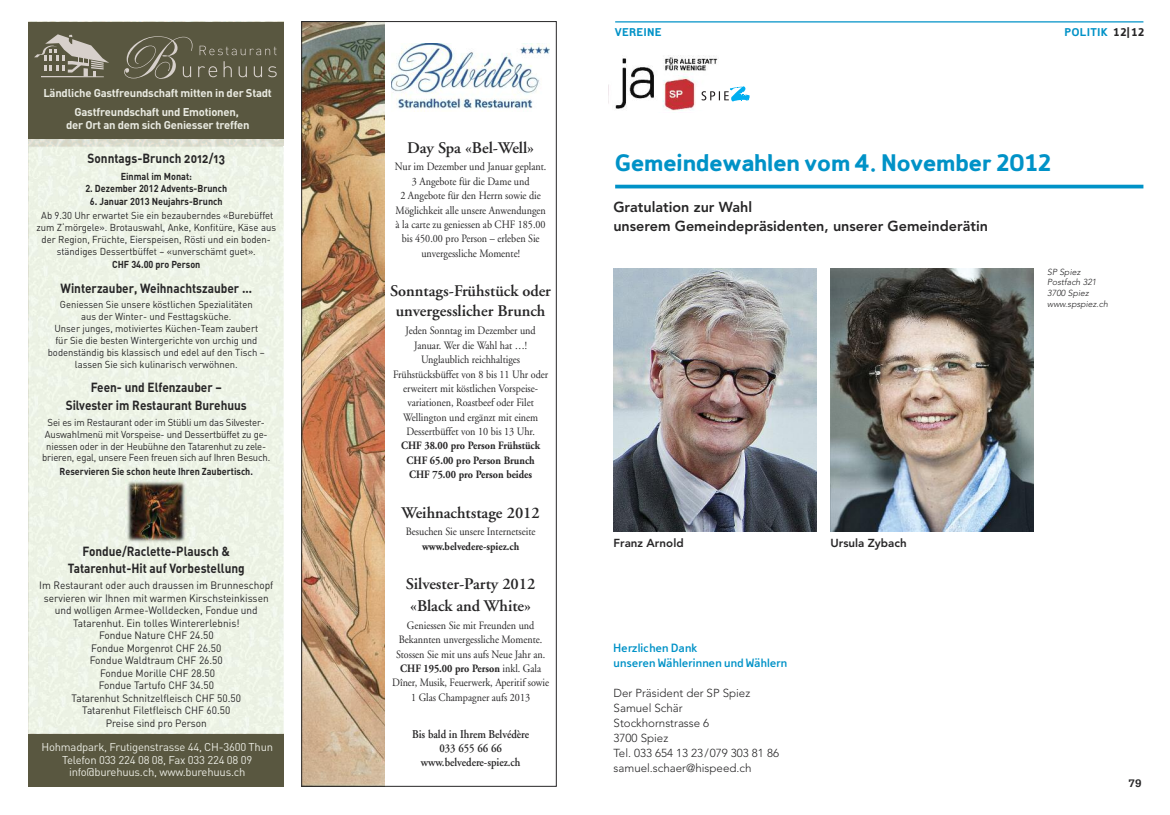
<style>
.page{position:relative;width:1170px;height:815px;background:#fff}
.page>*{position:absolute;margin:0;border:0;box-sizing:border-box;transform-origin:0 0}
.t1{font:900 25px "Domestos 98";letter-spacing:.025em;color:#0092c7}
.t2{font:600 16.25px/20.4px "Adobe Garamond";color:#272627;text-align:center}
.t3{font:800 14.38px/18.8px "Avenir";color:#272627}
.t4{font:13.12px/18.1px "DIN Bold Alternate";color:#272627;text-align:center;scale:.9 1}
.t5{font:700 12.5px/15px "Domestos 98";letter-spacing:.025em;color:#0092c7}
.t6{font:600 11.88px/14.4px "Adobe Garamond";color:#272627;text-align:center;scale:.9 1}
.t7{font:900 11.75px "Domestos 98";letter-spacing:.075em;color:#0092c7}
.t8{font:300 11.5px/15px "Avenir";color:#272627}
.t9{font:800 11.5px "Avenir";color:#272627}
.t10{font:700 11.5px "Serifa";color:#272627}
.t11{font:11.25px/14.4px "Adobe Garamond";color:#272627;text-align:center;scale:.9 1}
.t12{font:11.25px/12.5px "DIN";letter-spacing:-.02em;color:#eaebe2;text-align:center}
.t13{font:700 11.25px/18.1px "DIN";letter-spacing:-.02em;color:#eaebe2;text-align:center}
.t14{font:700 11.25px/14.4px "Adobe Garamond";color:#272627;text-align:center;scale:.9 1}
.t15{font:10.62px/12.5px "DIN";color:#272627;text-align:center;scale:.95 1}
.t16{font:10px/11.9px "DIN";color:#272627;text-align:center;scale:.95 1}
.t17{font:700 10px "DIN";color:#272627;scale:.9 1}
.t18{font:italic 300 8.75px/10.6px "Avenir";letter-spacing:.005em;color:#272627}
.s1{font-weight:700}
.s2{color:#272627}
</style>
<div class="page">
<img style="left:303px;top:23px;width:81px;height:762px">
<img style="left:391px;top:44px;width:158px;height:68px">
<div style="left:301px;top:21px;width:255px;height:766px;border:1px solid #272627"></div>
<div style="left:28px;top:22px;width:255px;height:117px;background:#595740"></div>
<svg style="left:34px;top:34px;width:75px;height:43px"></svg>
<svg style="left:199px;top:46px;width:77px;height:9px"></svg>
<svg style="left:124px;top:36px;width:68px;height:43px"></svg>
<svg style="left:198px;top:66px;width:19px;height:11px"></svg>
<svg style="left:223px;top:61px;width:9px;height:16px"></svg>
<svg style="left:238px;top:66px;width:9px;height:11px"></svg>
<svg style="left:254px;top:66px;width:8px;height:11px"></svg>
<svg style="left:268px;top:66px;width:9px;height:11px"></svg>
<div style="left:28px;top:734px;width:255px;height:53px;background:#595740"></div>
<div style="left:29px;top:147px;width:254px;height:586px;background:#edf3e6"></div>
<img style="left:126px;top:480px;width:60px;height:63px">
<hr style="left:615px;top:21px;width:528px;height:2px;background:#0092c7">
<hr style="left:615px;top:185px;width:528px;height:3px;background:#0092c7">
<img style="left:608px;top:84px;width:1px;height:20px">
<img style="left:615px;top:55px;width:103px;height:56px">
<div style="left:695px;top:87px;width:59px;height:23px;background:#fff"></div>
<svg style="left:701px;top:86px;width:49px;height:16px"></svg>
<img style="left:830px;top:268px;width:203px;height:263px">
<img style="left:613px;top:268px;width:203px;height:263px">
<p class="t13" style="left:43px;top:84px;width:230px">Ländliche Gastfreundschaft mitten in der Stadt<br>Gastfreundschaft und Emotionen,</p>
<p class="t13" style="left:66px;top:116px;width:185px">der Ort an dem sich Geniesser treffen</p>
<p class="t4" style="left:88px;top:149px;width:154px">Sonntags-Brunch 2012/13</p>
<p class="t17" style="left:121px;top:170px;width:81px">Einmal im Monat:</p>
<p class="t17" style="left:85px;top:182px;width:159px">2. Dezember 2012 Advents-Brunch</p>
<p class="t17" style="left:90px;top:196px;width:149px">6. Januar 2013 Neujahrs-Brunch</p>
<p class="t16" style="left:37px;top:210px;width:253px">Ab 9.30 Uhr erwartet Sie ein bezauberndes «Burebüffet zum Z‘mörgele». Brotauswahl, Anke, Konfitüre, Käse aus der Region, Früchte, Eierspeisen, Rösti und ein boden&shy;ständiges Dessertbüffet – «unverschämt guet».</p>
<p class="t17" style="left:112px;top:259px;width:99px">CHF 34.00 pro Person</p>
<p class="t4" style="left:61px;top:279px;width:214px">Winterzauber, Weihnachtszauber …</p>
<p class="t16" style="left:48px;top:299px;width:230px">Geniessen Sie unsere köstlichen Spezialitäten<br>aus der Winter- und Festtagsküche.<br>Unser junges, motiviertes Küchen-Team zaubert für Sie die besten Wintergerichte von urchig und bodenständig bis klassisch und edel auf den Tisch – lassen Sie sich kulinarisch verwöhnen.</p>
<p class="t4" style="left:66px;top:379px;width:203px">Feen- und Elfenzauber –<br>Silvester im Restaurant Burehuus</p>
<p class="t16" style="left:42px;top:416px;width:242px">Sei es im Restaurant oder im Stübli um das Silvester-Auswahlmenü mit Vorspeise- und Dessertbüffet zu ge&shy;niessen oder in der Heubühne den Tatarenhut zu zele&shy;brieren, egal, unsere Feen freuen sich auf Ihren Besuch.</p>
<p class="t17" style="left:60px;top:466px;width:216px">Reservieren Sie schon heute Ihren Zaubertisch.</p>
<p class="t4" style="left:68px;top:543px;width:198px;line-height:17.5px">Fondue/Raclette-Plausch &amp;<br>Tatarenhut-Hit auf Vorbestellung</p>
<p class="t15" style="left:39px;top:579px;width:248px">Im Restaurant oder auch draussen im Brunneschopf servieren wir Ihnen mit warmen Kirschsteinkissen und wolligen Armee-Wolldecken, Fondue und Tatarenhut. Ein tolles Wintererlebnis!<br>Fondue Nature CHF 24.50<br>Fondue Morgenrot CHF 26.50<br>Fondue Waldtraum CHF 26.50<br>Fondue Morille CHF 28.50<br>Fondue Tartufo CHF 34.50<br>Tatarenhut Schnitzelfleisch CHF 50.50<br>Tatarenhut Filetfleisch CHF 60.50<br>Preise sind pro Person</p>
<p class="t12" style="left:41px;top:741px;width:233px">Hohmadpark, Frutigenstrasse 44, CH-3600 Thun<br>Telefon 033 224 08 08, Fax 033 224 08 09 info@burehuus.ch, www.burehuus.ch</p>
<h2 class="t2" style="left:407px;top:139px;width:128px">Day Spa «Bel-Well»</h2>
<p class="t11" style="left:395px;top:161px;width:170px">Nur im Dezember und Januar geplant.<br>3 Angebote für die Dame und<br>2 Angebote für den Herrn sowie die<br>Möglichkeit alle unsere Anwendungen à la carte zu geniessen ab CHF 185.00 bis 450.00 pro Person – erleben Sie unvergessliche Momente!</p>
<h2 class="t2" style="left:390px;top:282px;width:162px">Sonntags-Frühstück oder unvergesslicher Brunch</h2>
<p class="t11" style="left:393px;top:325px;width:174px">Jeden Sonntag im Dezember und<br>Januar. Wer die Wahl hat …!<br>Unglaublich reichhaltiges<br>Frühstücksbüffet von 8 bis 11 Uhr oder erweitert mit köstlichen Vorspeise&shy;variationen, Roastbeef oder Filet<br>Wellington und ergänzt mit einem<br>Dessertbüffet von 10 bis 13 Uhr.</p>
<p class="t14" style="left:401px;top:440px;width:156px">CHF 38.00 pro Person Frühstück<br>CHF 65.00 pro Person Brunch<br>CHF 75.00 pro Person beides</p>
<h2 class="t2" style="left:401px;top:504px;width:140px">Weihnachtstage 2012</h2>
<p class="t11" style="left:406px;top:526px;width:145px">Besuchen Sie unsere Internetseite</p>
<p class="t14" style="left:422px;top:540px;width:109px">www.belvedere-spiez.ch</p>
<h2 class="t2" style="left:406px;top:575px;width:131px;line-height:21.6px;text-align:left">Silvester-Party 2012 «Black and White»</h2>
<p class="t11" style="left:392px;top:619px;width:176px">Geniessen Sie mit Freunden und Bekannten unvergessliche Momente.<br>Stossen Sie mit uns aufs Neue Jahr an.<br><span class="s1">CHF 195.00 pro Person</span> inkl. Gala Dîner, Musik, Feuerwerk, Aperitif sowie 1 Glas Champagner aufs 2013</p>
<p class="t6" style="left:412px;top:728px;width:131px">Bis bald in Ihrem Belvédère<br>033 655 66 66 www.belvedere-spiez.ch</p>
<p class="t7" style="left:615px;top:28px;width:48px">VEREINE</p>
<p class="t7" style="left:1064px;top:28px;width:81px">POLITIK <span class="s2">12|12</span></p>
<h1 class="t1" style="left:615px;top:155px;width:437px">Gemeindewahlen vom 4. November 2012</h1>
<p class="t3" style="left:613px;top:199px;width:376px">Gratulation zur Wahl<br>unserem Gemeindepräsidenten, unserer Gemeinderätin</p>
<p class="t18" style="left:1047px;top:267px;width:62px">SP Spiez<br>Postfach 321<br>3700 Spiez www.spspiez.ch</p>
<p class="t9" style="left:613px;top:538px;width:71px">Franz Arnold</p>
<p class="t5" style="left:613px;top:641px;width:175px">Herzlichen Dank<br>unseren Wählerinnen und Wählern</p>
<p class="t8" style="left:613px;top:686px;width:167px">Der Präsident der SP Spiez<br>Samuel Schär<br>Stockhornstrasse 6<br>3700 Spiez<br>Tel. 033 654 13 23/079 303 81 86 samuel.schaer@hispeed.ch</p>
<p class="t9" style="left:830px;top:538px;width:77px">Ursula Zybach</p>
<p class="t10" style="left:1128px;top:779px;width:15px">79</p>
</div>
